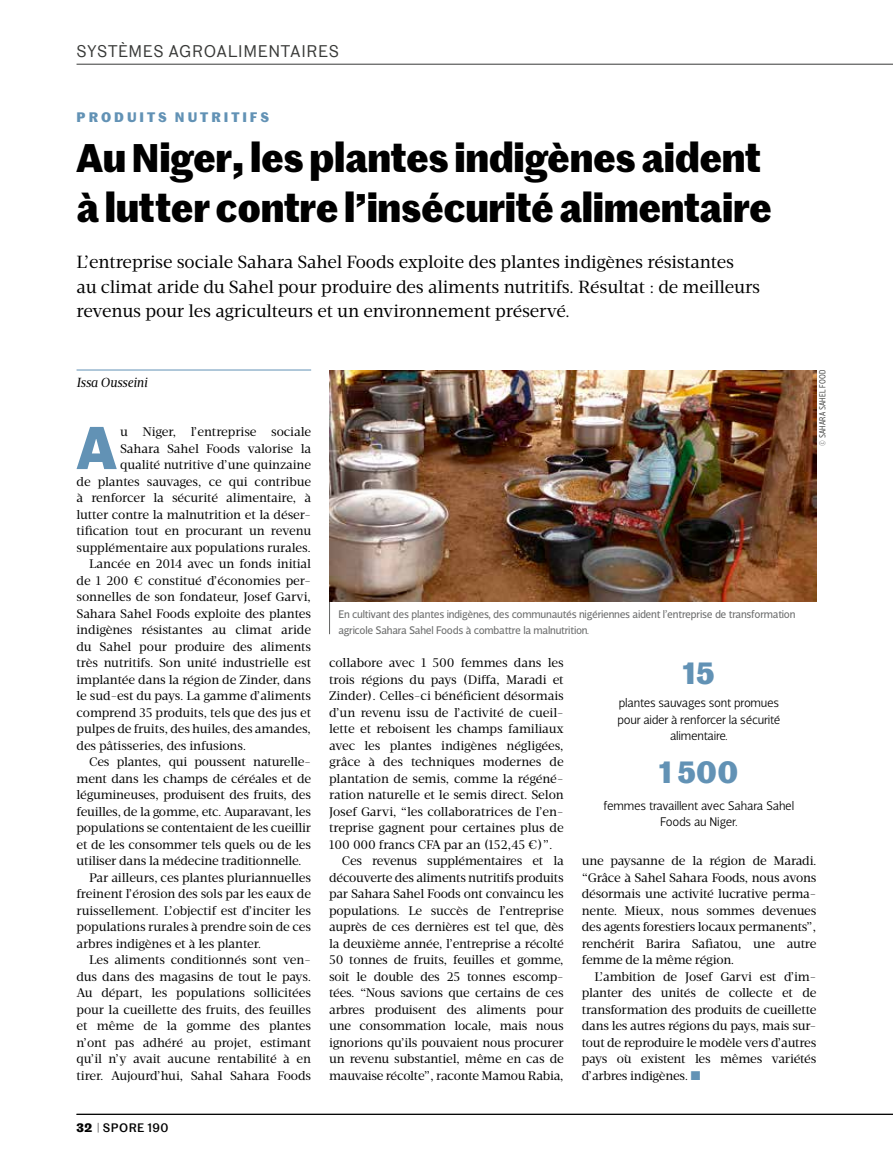
<style>
.page{position:relative;width:893px;height:1170px;background:#fff}
.page>*{position:absolute;margin:0;border:0;box-sizing:border-box;transform-origin:0 0}
.t1{font:700 58.8px "Marr Sans";color:#6292b5}
.t2{font:700 39px/49.5px "Marr Sans";letter-spacing:-.01em;color:#000}
.t3{font:700 30px "Marr Sans";color:#6292b5}
.t4{font:18px/24.8px "Velino Text";letter-spacing:-.005em;color:#000}
.t5{font:16.5px "Marr Sans";letter-spacing:.04em;color:#383937}
.t6{font:700 13.5px "Marr Sans";letter-spacing:.22em;color:#6292b5}
.t7{font:italic 13.5px "Velino Text";letter-spacing:-.01em;color:#000}
.t8{font:12.75px/16.5px "Velino Text";letter-spacing:-.01em;color:#000;text-align:justify}
.t9{font:300 12.75px/16.5px "Velino Sans";letter-spacing:-.02em;color:#000;text-align:center}
.t10{font:500 12px "Marr Sans";letter-spacing:.035em;color:#000}
.t11{font:11.25px/16.5px "Velino Sans";letter-spacing:-.02em;color:#6f7070}
.t12{font:300 9px "Velino Sans Condensed";letter-spacing:.015em;color:#383937}
.s1{font-weight:700}
.s2{font-weight:300}
.s3{color:#6292b5}
</style>
<div class="page">
<hr style="left:77px;top:64px;width:816px;height:1px;background:#383937">
<hr style="left:77px;top:1113px;width:816px;height:1px;background:#000">
<hr style="left:77px;top:369px;width:234px;height:1px;background:#6292b5">
<hr style="left:329px;top:601px;width:1px;height:33px;background:#626463">
<img style="left:329px;top:370px;width:487px;height:231px">
<p class="t5" style="left:77px;top:39px;width:264px">SYSTÈMES AGROALIMENTAIRES</p>
<p class="t6" style="left:77px;top:107px;width:194px">PRODUITS NUTRITIFS</p>
<h2 class="t2" style="left:77px;top:130px;width:697px">Au Niger, les plantes indigènes aident à lutter contre l’insécurité alimentaire</h2>
<h3 class="t4" style="left:77px;top:249px;width:685px">L’entreprise sociale Sahara Sahel Foods exploite des plantes indigènes résistantes<br>au climat aride du Sahel pour produire des aliments nutritifs. Résultat : de meilleurs revenus pour les agriculteurs et un environnement préservé.</h3>
<p class="t7" style="left:77px;top:374px;width:72px">Issa Ousseini</p>
<h1 class="t1" style="left:77px;top:402px;width:42px">A</h1>
<p class="t8" style="left:120px;top:423px;width:192px">u Niger, l’entreprise sociale</p>
<p class="t8" style="left:120px;top:440px;width:192px">Sahara Sahel Foods valorise la</p>
<p class="t8" style="left:120px;top:456px;width:192px">qualité nutritive d’une quinzaine</p>
<p class="t8" style="left:77px;top:473px;width:236px">de plantes sauvages, ce qui contribue</p>
<p class="t8" style="left:77px;top:489px;width:236px">à renforcer la sécurité alimentaire, à</p>
<p class="t8" style="left:77px;top:506px;width:236px">lutter contre la malnutrition et la déser-</p>
<p class="t8" style="left:77px;top:522px;width:236px">tification tout en procurant un revenu</p>
<p class="t8" style="left:77px;top:539px;width:236px">supplémentaire aux populations rurales.</p>
<p class="t8" style="left:89px;top:555px;width:223px">Lancée en 2014 avec un fonds initial</p>
<p class="t8" style="left:77px;top:572px;width:236px">de 1 200 € constitué d’économies per-</p>
<p class="t8" style="left:77px;top:588px;width:236px">sonnelles de son fondateur, Josef Garvi,</p>
<p class="t8" style="left:77px;top:605px;width:236px">Sahara Sahel Foods exploite des plantes</p>
<p class="t8" style="left:77px;top:621px;width:236px">indigènes résistantes au climat aride</p>
<p class="t8" style="left:77px;top:638px;width:236px">du Sahel pour produire des aliments</p>
<p class="t8" style="left:77px;top:654px;width:236px">très nutritifs. Son unité industrielle est</p>
<p class="t8" style="left:77px;top:671px;width:236px">implantée dans la région de Zinder, dans</p>
<p class="t8" style="left:77px;top:687px;width:236px">le sud-est du pays. La gamme d’aliments</p>
<p class="t8" style="left:77px;top:704px;width:236px">comprend 35 produits, tels que des jus et</p>
<p class="t8" style="left:77px;top:720px;width:236px">pulpes de fruits, des huiles, des amandes,</p>
<p class="t8" style="left:77px;top:737px;width:171px">des pâtisseries, des infusions.</p>
<p class="t8" style="left:89px;top:753px;width:223px">Ces plantes, qui poussent naturelle-</p>
<p class="t8" style="left:77px;top:770px;width:236px">ment dans les champs de céréales et de</p>
<p class="t8" style="left:77px;top:786px;width:236px">légumineuses, produisent des fruits, des</p>
<p class="t8" style="left:77px;top:803px;width:236px">feuilles, de la gomme, etc. Auparavant, les</p>
<p class="t8" style="left:77px;top:819px;width:236px">populations se contentaient de les cueillir</p>
<p class="t8" style="left:77px;top:836px;width:236px">et de les consommer tels quels ou de les</p>
<p class="t8" style="left:77px;top:852px;width:227px">utiliser dans la médecine traditionnelle.</p>
<p class="t8" style="left:89px;top:869px;width:223px">Par ailleurs, ces plantes pluriannuelles</p>
<p class="t8" style="left:77px;top:885px;width:236px">freinent l’érosion des sols par les eaux de</p>
<p class="t8" style="left:77px;top:902px;width:236px">ruissellement. L’objectif est d’inciter les</p>
<p class="t8" style="left:77px;top:918px;width:236px">populations rurales à prendre soin de ces</p>
<p class="t8" style="left:77px;top:935px;width:186px">arbres indigènes et à les planter.</p>
<p class="t8" style="left:89px;top:951px;width:223px">Les aliments conditionnés sont ven-</p>
<p class="t8" style="left:77px;top:968px;width:236px">dus dans des magasins de tout le pays.</p>
<p class="t8" style="left:77px;top:984px;width:236px">Au départ, les populations sollicitées</p>
<p class="t8" style="left:77px;top:1001px;width:236px">pour la cueillette des fruits, des feuilles</p>
<p class="t8" style="left:77px;top:1017px;width:236px">et même de la gomme des plantes</p>
<p class="t8" style="left:77px;top:1034px;width:236px">n’ont pas adhéré au projet, estimant</p>
<p class="t8" style="left:77px;top:1050px;width:236px">qu’il n’y avait aucune rentabilité à en</p>
<p class="t8" style="left:77px;top:1067px;width:236px">tirer. Aujourd’hui, Sahal Sahara Foods</p>
<p class="t10" style="left:77px;top:1118px;width:93px"><span class="s1">32</span> <span class="s2">|</span> SPORE 190</p>
<p class="t12" style="left:817px;top:445px;width:77px;rotate:-90deg">© SAHARA SAHEL FOOD</p>
<p class="t11" style="left:338px;top:605px;width:459px">En cultivant des plantes indigènes, des communautés nigériennes aident l’entreprise de transformation agricole Sahara Sahel Foods à combattre la malnutrition.</p>
<p class="t8" style="left:329px;top:654px;width:236px">collabore avec 1 500 femmes dans les</p>
<p class="t8" style="left:329px;top:671px;width:236px">trois régions du pays (Diffa, Maradi et</p>
<p class="t8" style="left:329px;top:687px;width:236px">Zinder). Celles-ci bénéficient désormais</p>
<p class="t8" style="left:329px;top:704px;width:236px">d’un revenu issu de l’activité de cueil-</p>
<p class="t8" style="left:329px;top:720px;width:236px">lette et reboisent les champs familiaux</p>
<p class="t8" style="left:329px;top:737px;width:236px">avec les plantes indigènes négligées,</p>
<p class="t8" style="left:329px;top:753px;width:236px">grâce à des techniques modernes de</p>
<p class="t8" style="left:329px;top:770px;width:236px">plantation de semis, comme la régéné-</p>
<p class="t8" style="left:329px;top:786px;width:236px">ration naturelle et le semis direct. Selon</p>
<p class="t8" style="left:329px;top:803px;width:236px">Josef Garvi, “les collaboratrices de l’en-</p>
<p class="t8" style="left:329px;top:819px;width:236px">treprise gagnent pour certaines plus de</p>
<p class="t8" style="left:329px;top:836px;width:225px">100 000 francs CFA par an (152,45 €)”.</p>
<p class="t8" style="left:342px;top:852px;width:223px">Ces revenus supplémentaires et la</p>
<p class="t8" style="left:329px;top:869px;width:236px">découverte des aliments nutritifs produits</p>
<p class="t8" style="left:329px;top:885px;width:236px">par Sahara Sahel Foods ont convaincu les</p>
<p class="t8" style="left:329px;top:902px;width:236px">populations. Le succès de l’entreprise</p>
<p class="t8" style="left:329px;top:918px;width:236px">auprès de ces dernières est tel que, dès</p>
<p class="t8" style="left:329px;top:935px;width:236px">la deuxième année, l’entreprise a récolté</p>
<p class="t8" style="left:329px;top:951px;width:236px">50 tonnes de fruits, feuilles et gomme,</p>
<p class="t8" style="left:329px;top:968px;width:236px">soit le double des 25 tonnes escomp-</p>
<p class="t8" style="left:329px;top:984px;width:236px">tées. “Nous savions que certains de ces</p>
<p class="t8" style="left:329px;top:1001px;width:236px">arbres produisent des aliments pour</p>
<p class="t8" style="left:329px;top:1017px;width:236px">une consommation locale, mais nous</p>
<p class="t8" style="left:329px;top:1034px;width:236px">ignorions qu’ils pouvaient nous procurer</p>
<p class="t8" style="left:329px;top:1050px;width:236px">un revenu substantiel, même en cas de</p>
<p class="t8" style="left:329px;top:1067px;width:236px">mauvaise récolte”, raconte Mamou Rabia,</p>
<h3 class="t3" style="left:683px;top:649px;width:33px">15</h3>
<p class="t9" style="left:617px;top:694px;width:165px">plantes sauvages sont promues pour aider à renforcer la sécurité alimentaire.</p>
<h3 class="t3" style="left:659px;top:748px;width:81px">1 500</h3>
<p class="t9" style="left:604px;top:797px;width:192px">femmes travaillent avec Sahara Sahel<br>Foods au Niger.</p>
<p class="t8" style="left:582px;top:852px;width:236px">une paysanne de la région de Maradi. “Grâce à Sahel Sahara Foods, nous avons désormais une activité lucrative perma&shy;nente. Mieux, nous sommes devenues des agents forestiers locaux permanents”, renchérit Barira Safiatou, une autre femme de la même région.</p>
<p class="t8" style="left:582px;top:968px;width:236px;text-indent:13px">L’ambition de Josef Garvi est d’im&shy;planter des unités de collecte et de transformation des produits de cueillette dans les autres régions du pays, mais sur&shy;tout de reproduire le modèle vers d’autres pays où existent les mêmes variétés d’arbres indigènes. <span class="s3">■</span></p>
</div>
